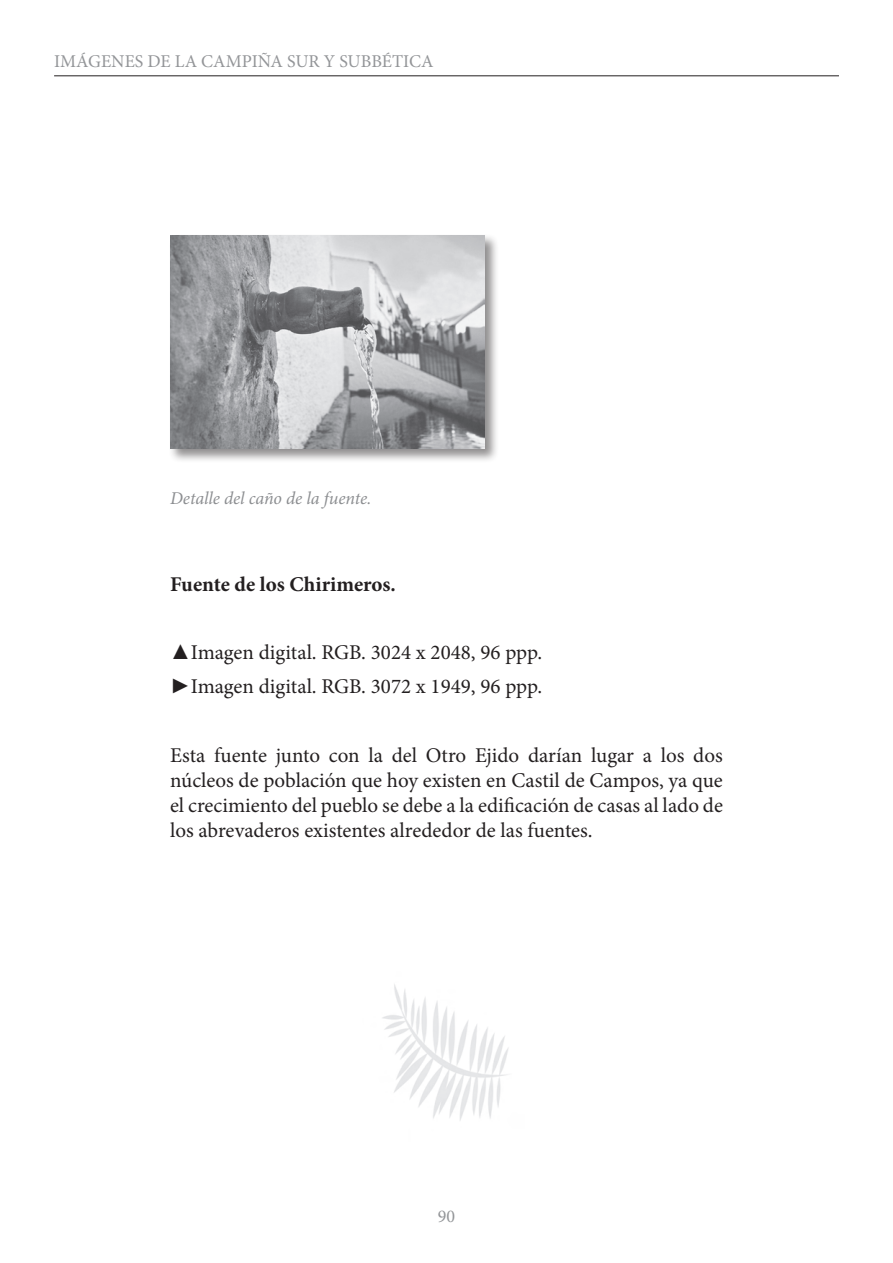
<style>
.page{position:relative;width:893px;height:1263px;background:#fff}
.page>*{position:absolute;margin:0;border:0;box-sizing:border-box;transform-origin:0 0}
.Normal_copy2{font:21px/25.2px "Minion Pro";color:#231f20;text-align:justify}
.Normal_copy2-2{font:700 21px "Minion Pro";color:#231f20}
.t1{font:18px "Minion Pro";color:#939598}
.Paragraph_Style_1{font:italic 18px "Minion Pro";letter-spacing:-.005em;color:#8c8e91}
.s1{font-family:"Times New Roman"}
</style>
<div class="page">
<hr style="left:54px;top:75px;width:785px;height:1px;background:#231f20">
<div style="left:168px;top:233px;width:337px;height:236px;background:#231f20;opacity:.5"></div>
<img style="left:170px;top:235px;width:315px;height:213px">
<img style="left:382px;top:984px;width:127px;height:137px">
<p class="t1" style="left:54px;top:49px;width:381px">IMÁGENES DE LA CAMPIÑA SUR Y SUBBÉTICA</p>
<p class="Paragraph_Style_1" style="left:170px;top:485px;width:203px">Detalle del caño de la fuente.</p>
<p class="Normal_copy2-2" style="left:170px;top:569px;width:227px">Fuente de los Chirimeros.</p>
<p class="Normal_copy2" style="left:170px;top:640px;width:374px"><span class="s1">▲</span>Imagen digital. RGB. 3024 x 2048, 96 ppp.</p>
<p class="Normal_copy2" style="left:170px;top:674px;width:374px"><span class="s1">►</span>Imagen digital. RGB. 3072 x 1949, 96 ppp.</p>
<p class="Normal_copy2" style="left:170px;top:743px;width:554px">Esta fuente junto con la del Otro Ejido darían lugar a los dos núcleos de población que hoy existen en Castil de Campos, ya que el crecimiento del pueblo se debe a la edificación de casas al lado de los abrevaderos existentes alrededor de las fuentes.</p>
<p class="t1" style="left:438px;top:1204px;width:19px">90</p>
</div>
